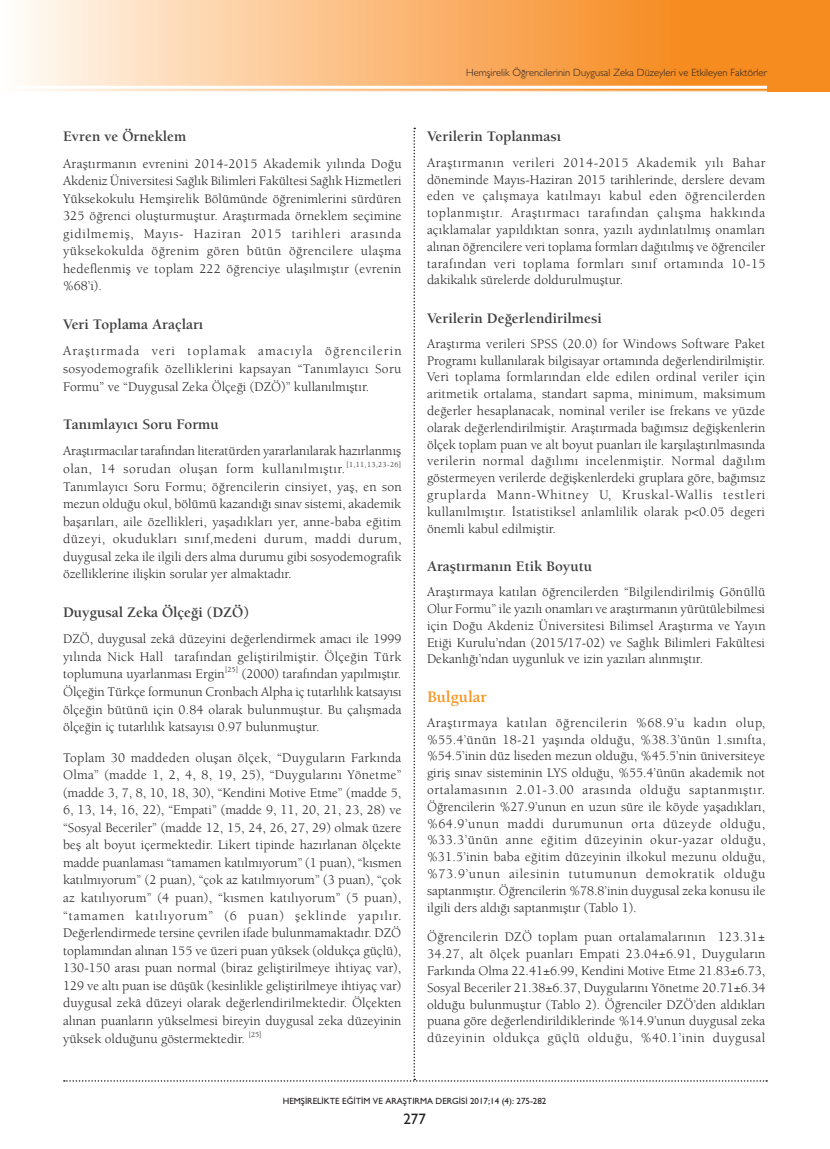
<style>
.page{position:relative;width:830px;height:1149px;background:#fff}
.page>*{position:absolute;margin:0;border:0;box-sizing:border-box;transform-origin:0 0}
.t1{font:16.5px "Berkeley Bold Tr";color:#f7931d}
.t2{font:15px "Berkeley Bold Tr";color:#3e3e3f}
.t3{font:15px "Gill Sans";color:#231f20}
.t4{font:13.5px/16.8px "Berkeley Book Tr";color:#231f20;text-align:justify}
.t5{font:10.5px "Gill Sans Light Tr";color:#231f20}
.t6{font:9px "Gill Sans Normal Tr";color:#231f20}
</style>
<div class="page">
<svg style="left:23px;top:0;width:806px;height:92px"></svg>
<hr style="left:14px;top:86px;width:752px;height:3px;background:#fff">
<hr style="left:14px;top:91px;width:752px;height:1px;background:#fff">
<p class="t2" style="left:63px;top:128px;width:125px">Evren ve Örneklem</p>
<p class="t4" style="left:63px;top:154px;width:340px;line-height:17.5px">Araştırmanın evrenini 2014-2015 Akademik yılında Doğu Akdeniz Üniversitesi Sağlık Bilimleri Fakültesi Sağlık Hizmetleri Yüksekokulu Hemşirelik Bölümünde öğrenimlerini sürdüren 325 öğrenci oluşturmuştur. Araştırmada örneklem seçimine gidilmemiş, Mayıs- Haziran 2015 tarihleri arasında yüksekokulda öğrenim gören bütün öğrencilere ulaşma hedeflenmiş ve toplam 222 öğrenciye ulaşılmıştır (evrenin %68’i).</p>
<p class="t2" style="left:63px;top:315px;width:142px">Veri Toplama Araçları</p>
<p class="t4" style="left:63px;top:342px;width:340px;line-height:17.5px">Araştırmada veri toplamak amacıyla öğrencilerin sosyodemografik özelliklerini kapsayan “Tanımlayıcı Soru Formu” ve “Duygusal Zeka Ölçeği (DZÖ)” kullanılmıştır.</p>
<p class="t2" style="left:63px;top:415px;width:157px">Tanımlayıcı Soru Formu</p>
<p class="t4" style="left:63px;top:442px;width:340px;line-height:17.5px">Araştırmacılar tarafından literatürden yararlanılarak hazırlanmış olan, 14 sorudan oluşan form kullanılmıştır.<sup>[1,11,13,23-26] </sup>Tanımlayıcı Soru Formu; öğrencilerin cinsiyet, yaş, en son mezun olduğu okul, bölümü kazandığı sınav sistemi, akademik başarıları, aile özellikleri, yaşadıkları yer, anne-baba eğitim düzeyi, okudukları sınıf,medeni durum, maddi durum, duygusal zeka ile ilgili ders alma durumu gibi sosyodemografik özelliklerine ilişkin sorular yer almaktadır.</p>
<p class="t2" style="left:63px;top:603px;width:187px">Duygusal Zeka Ölçeği (DZÖ)</p>
<p class="t4" style="left:63px;top:630px;width:340px;line-height:17.5px">DZÖ, duygusal zekâ düzeyini değerlendirmek amacı ile 1999 yılında Nick Hall tarafından geliştirilmiştir. Ölçeğin Türk toplumuna uyarlanması Ergin<sup>[25]</sup> (2000) tarafından yapılmıştır.<br>Ölçeğin Türkçe formunun Cronbach Alpha iç tutarlılık katsayısı ölçeğin bütünü için 0.84 olarak bulunmuştur. Bu çalışmada ölçeğin iç tutarlılık katsayısı 0.97 bulunmuştur.</p>
<p class="t4" style="left:63px;top:748px;width:340px;line-height:17.5px">Toplam 30 maddeden oluşan ölçek, “Duyguların Farkında Olma” (madde 1, 2, 4, 8, 19, 25), “Duygularını Yönetme” (madde 3, 7, 8, 10, 18, 30), “Kendini Motive Etme” (madde 5, 6, 13, 14, 16, 22), “Empati” (madde 9, 11, 20, 21, 23, 28) ve “Sosyal Beceriler” (madde 12, 15, 24, 26, 27, 29) olmak üzere beş alt boyut içermektedir. Likert tipinde hazırlanan ölçekte madde puanlaması “tamamen katılmıyorum” (1 puan), “kısmen katılmıyorum” (2 puan), “çok az katılmıyorum” (3 puan), “çok az katılıyorum” (4 puan), “kısmen katılıyorum” (5 puan), “tamamen katılıyorum” (6 puan) şeklinde yapılır.<br>Değerlendirmede tersine çevrilen ifade bulunmamaktadır. DZÖ toplamından alınan 155 ve üzeri puan yüksek (oldukça güçlü), 130-150 arası puan normal (biraz geliştirilmeye ihtiyaç var), 129 ve altı puan ise düşük (kesinlikle geliştirilmeye ihtiyaç var) duygusal zekâ düzeyi olarak değerlendirilmektedir. Ölçekten alınan puanların yükselmesi bireyin duygusal zeka düzeyinin yüksek olduğunu göstermektedir. <sup>[25]</sup></p>
<p class="t5" style="left:466px;top:66px;width:302px">Hemşirelik Öğrencilerinin Duygusal Zeka Düzeyleri ve Etkileyen Faktörler</p>
<p class="t2" style="left:427px;top:128px;width:136px">Verilerin Toplanması</p>
<p class="t4" style="left:427px;top:154px;width:340px">Araştırmanın verileri 2014-2015 Akademik yılı Bahar döneminde Mayıs-Haziran 2015 tarihlerinde, derslere devam eden ve çalışmaya katılmayı kabul eden öğrencilerden toplanmıştır. Araştırmacı tarafından çalışma hakkında açıklamalar yapıldıktan sonra, yazılı aydınlatılmış onamları alınan öğrencilere veri toplama formları dağıtılmış ve öğrenciler tarafından veri toplama formları sınıf ortamında 10-15 dakikalık sürelerde doldurulmuştur.</p>
<p class="t2" style="left:427px;top:308px;width:176px">Verilerin Değerlendirilmesi</p>
<p class="t4" style="left:427px;top:335px;width:340px">Araştırma verileri SPSS (20.0) for Windows Software Paket Programı kullanılarak bilgisayar ortamında değerlendirilmiştir.<br>Veri toplama formlarından elde edilen ordinal veriler için aritmetik ortalama, standart sapma, minimum, maksimum değerler hesaplanacak, nominal veriler ise frekans ve yüzde olarak değerlendirilmiştir. Araştırmada bağımsız değişkenlerin ölçek toplam puan ve alt boyut puanları ile karşılaştırılmasında verilerin normal dağılımı incelenmiştir. Normal dağılım göstermeyen verilerde değişkenlerdeki gruplara göre, bağımsız gruplarda Mann-Whitney U, Kruskal-Wallis testleri kullanılmıştır. İstatistiksel anlamlilik olarak p&lt;0.05 degeri önemli kabul edilmiştir.</p>
<p class="t2" style="left:427px;top:557px;width:166px">Araştırmanın Etik Boyutu</p>
<p class="t4" style="left:427px;top:583px;width:340px">Araştırmaya katılan öğrencilerden “Bilgilendirilmiş Gönüllü Olur Formu” ile yazılı onamları ve araştırmanın yürütülebilmesi için Doğu Akdeniz Üniversitesi Bilimsel Araştırma ve Yayın Etiği Kurulu’ndan (2015/17-02) ve Sağlık Bilimleri Fakültesi Dekanlığı’ndan uygunluk ve izin yazıları alınmıştır.</p>
<p class="t1" style="left:427px;top:686px;width:61px">Bulgular</p>
<p class="t4" style="left:427px;top:713px;width:340px">Araştırmaya katılan öğrencilerin %68.9’u kadın olup, %55.4’ünün 18-21 yaşında olduğu, %38.3’ünün 1.sınıfta, %54.5’inin düz liseden mezun olduğu, %45.5’nin üniversiteye giriş sınav sisteminin LYS olduğu, %55.4’ünün akademik not ortalamasının 2.01-3.00 arasında olduğu saptanmıştır.<br>Öğrencilerin %27.9’unun en uzun süre ile köyde yaşadıkları, %64.9’unun maddi durumunun orta düzeyde olduğu, %33.3’ünün anne eğitim düzeyinin okur-yazar olduğu, %31.5’inin baba eğitim düzeyinin ilkokul mezunu olduğu, %73.9’unun ailesinin tutumunun demokratik olduğu saptanmıştır. Öğrencilerin %78.8’inin duygusal zeka konusu ile ilgili ders aldığı saptanmıştır (Tablo 1).</p>
<p class="t4" style="left:427px;top:928px;width:340px">Öğrencilerin DZÖ toplam puan ortalamalarının 123.31± 34.27, alt ölçek puanları Empati 23.04±6.91, Duyguların Farkında Olma 22.41±6.99, Kendini Motive Etme 21.83±6.73, Sosyal Beceriler 21.38±6.37, Duygularını Yönetme 20.71±6.34 olduğu bulunmuştur (Tablo 2). Öğrenciler DZÖ’den aldıkları puana göre değerlendirildiklerinde %14.9’unun duygusal zeka düzeyinin oldukça güçlü olduğu, %40.1’inin duygusal</p>
<p class="t6" style="left:282px;top:1095px;width:265px">HEMŞİRELİKTE EĞİTİM VE ARAŞTIRMA DERGİSİ 2017;14 (4): 275-282</p>
<p class="t3" style="left:403px;top:1109px;width:24px">277</p>
</div>
